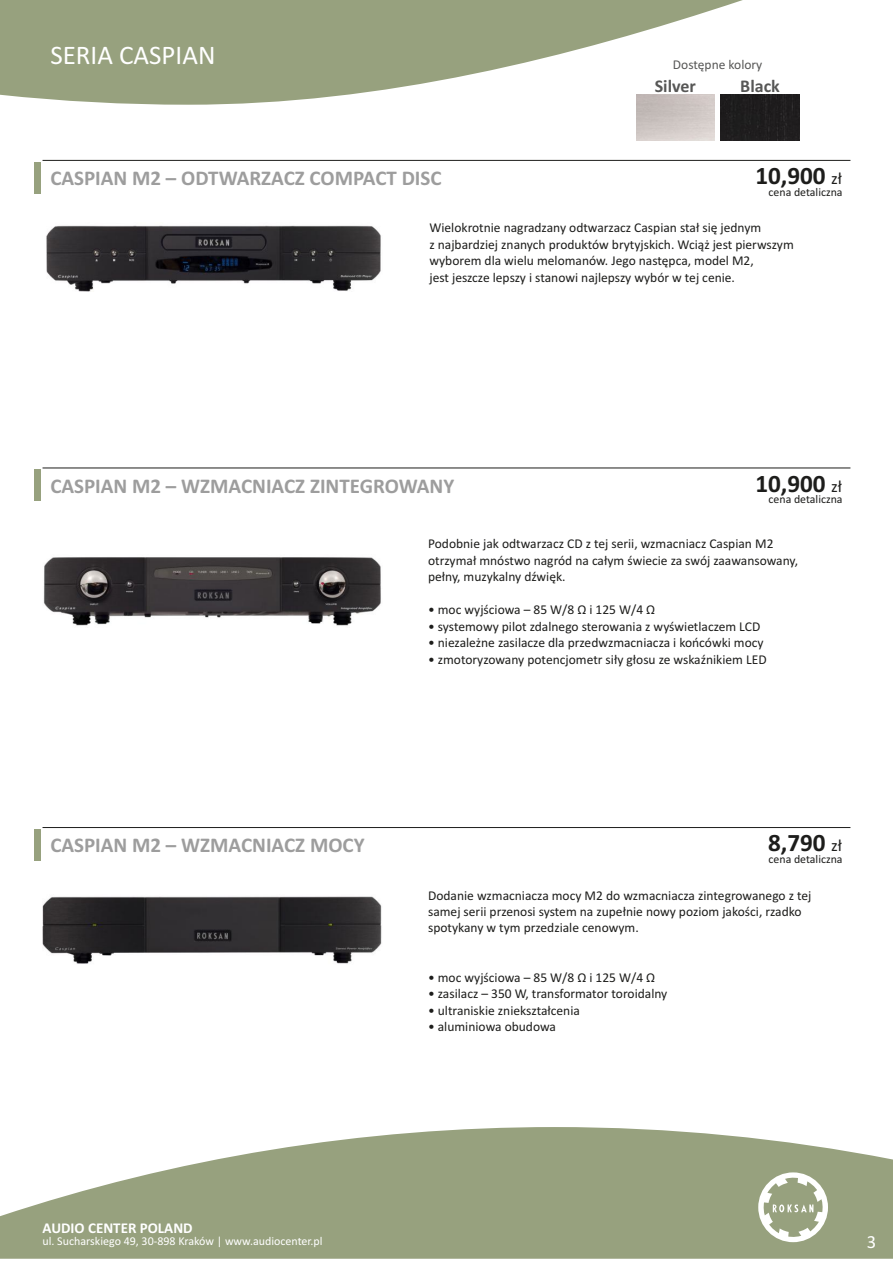
<style>
.page{position:relative;width:893px;height:1263px;background:#fff}
.page>*{position:absolute;margin:0;border:0;box-sizing:border-box;transform-origin:0 0}
.t1{font:27px "Calibri";color:#fff}
.t2{font:700 25.2px "Calibri";color:#1d1d1b}
.t3{font:700 21px "Calibri";color:#9d9d9d}
.t4{font:18.6px "Calibri";color:#fff}
.t5{font:700 18px "Calibri";color:#575756}
.t6{font:700 15px "Calibri";color:#fff}
.t7{font:13.5px/16.5px "Calibri";color:#1d1d1b}
.t8{font:13.5px "Calibri";color:#575756}
.t9{font:12px "Calibri";color:#fff}
.t10{font:11.85px "Calibri";color:#1d1d1b}
.s1{font-weight:400;font-size:16.95px}
</style>
<div class="page">
<svg style="left:0;top:0;width:743px;height:105px;fill:#97a17e"></svg>
<svg style="left:0;top:1127px;width:893px;height:132px;fill:#97a17e"></svg>
<svg style="left:758px;top:1172px;width:70px;height:70px"></svg>
<hr style="left:43px;top:467px;width:807px;height:1px;background:#1d1d1b">
<div style="left:35px;top:469px;width:6px;height:32px;background:#97a17e"></div>
<hr style="left:43px;top:827px;width:807px;height:1px;background:#1d1d1b">
<div style="left:35px;top:829px;width:6px;height:32px;background:#97a17e"></div>
<hr style="left:43px;top:160px;width:807px;height:1px;background:#1d1d1b">
<div style="left:35px;top:162px;width:6px;height:32px;background:#97a17e"></div>
<img style="left:46px;top:225px;width:335px;height:67px">
<img style="left:43px;top:557px;width:338px;height:69px">
<img style="left:43px;top:896px;width:339px;height:68px">
<div style="left:721px;top:95px;width:78px;height:46px;background:#1f1d1e"></div>
<img style="left:636px;top:95px;width:78px;height:46px">
<h1 class="t1" style="left:50px;top:44px;width:167px">SERIA CASPIAN</h1>
<p class="t8" style="left:673px;top:59px;width:91px">Dostępne kolory</p>
<h3 class="t5" style="left:655px;top:78px;width:43px">Silver</h3>
<h3 class="t5" style="left:740px;top:78px;width:41px">Black</h3>
<h2 class="t2" style="left:755px;top:165px;width:88px">10,900 <span class="s1">zł</span></h2>
<p class="t10" style="left:769px;top:187px;width:76px">cena detaliczna</p>
<h3 class="t3" style="left:50px;top:169px;width:393px">CASPIAN M2 – ODTWARZACZ COMPACT DISC</h3>
<p class="t7" style="left:429px;top:221px;width:366px">Wielokrotnie nagradzany odtwarzacz Caspian stał się jednym<br>z najbardziej znanych produktów brytyjskich. Wciąż jest pierwszym wyborem dla wielu melomanów. Jego następca, model M2,<br>jest jeszcze lepszy i stanowi najlepszy wybór w tej cenie.</p>
<h3 class="t3" style="left:50px;top:477px;width:405px">CASPIAN M2 – WZMACNIACZ ZINTEGROWANY</h3>
<h2 class="t2" style="left:755px;top:473px;width:88px">10,900 <span class="s1">zł</span></h2>
<p class="t10" style="left:769px;top:494px;width:76px">cena detaliczna</p>
<p class="t7" style="left:428px;top:537px;width:371px">Podobnie jak odtwarzacz CD z tej serii, wzmacniacz Caspian M2 otrzymał mnóstwo nagród na całym świecie za swój zaawansowany, pełny, muzykalny dźwięk.</p>
<p class="t7" style="left:428px;top:603px;width:229px">• moc wyjściowa – 85 W/8 Ω i 125 W/4 Ω</p>
<p class="t7" style="left:428px;top:619px;width:334px">• systemowy pilot zdalnego sterowania z wyświetlaczem LCD</p>
<p class="t7" style="left:428px;top:635px;width:337px">• niezależne zasilacze dla przedwzmacniacza i końcówki mocy</p>
<p class="t7" style="left:428px;top:652px;width:340px">• zmotoryzowany potencjometr siły głosu ze wskaźnikiem LED</p>
<h3 class="t3" style="left:50px;top:837px;width:316px">CASPIAN M2 – WZMACNIACZ MOCY</h3>
<h2 class="t2" style="left:768px;top:832px;width:76px">8,790 <span class="s1">zł</span></h2>
<p class="t10" style="left:769px;top:854px;width:76px">cena detaliczna</p>
<p class="t7" style="left:428px;top:888px;width:385px">Dodanie wzmacniacza mocy M2 do wzmacniacza zintegrowanego z tej samej serii przenosi system na zupełnie nowy poziom jakości, rzadko spotykany w tym przedziale cenowym.</p>
<p class="t7" style="left:428px;top:970px;width:229px">• moc wyjściowa – 85 W/8 Ω i 125 W/4 Ω</p>
<p class="t7" style="left:428px;top:987px;width:241px">• zasilacz – 350 W, transformator toroidalny</p>
<p class="t7" style="left:428px;top:1003px;width:153px">• ultraniskie zniekształcenia</p>
<p class="t7" style="left:428px;top:1020px;width:130px">• aluminiowa obudowa</p>
<p class="t6" style="left:43px;top:1221px;width:152px">AUDIO CENTER POLAND</p>
<p class="t9" style="left:43px;top:1236px;width:282px">ul. Sucharskiego 49, 30-898 Kraków | www.audiocenter.pl</p>
<h3 class="t4" style="left:867px;top:1234px;width:11px">3</h3>
</div>
